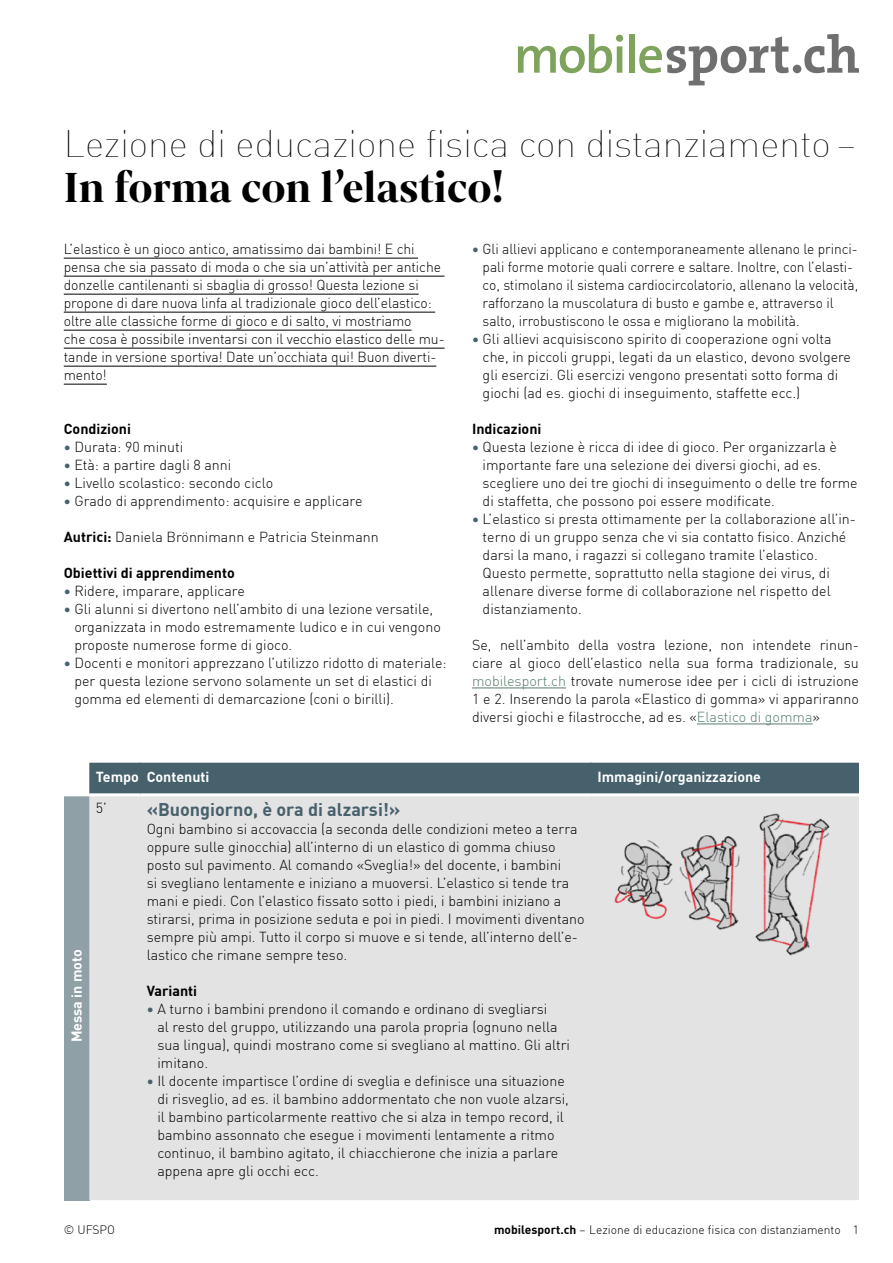
<style>
.page{position:relative;width:893px;height:1263px;background:#fff}
.page>*{position:absolute;margin:0;border:0;box-sizing:border-box;transform-origin:0 0}
.h_Titel_kombiniert{font:700 45px "Mixta Pro";color:#000}
.h_Titel_kombiniert-2{font:100 37.5px "DINOT";color:#000}
.h_Untertitel{font:700 18px "DINOT";color:#46606c}
.Tabellenzelle{font:300 14.25px/18px "DINOT";color:#000}
.h_lead{font:300 14.25px/18px "DINOT";letter-spacing:-.005em;color:#000}
.p_Fliesstext{font:300 14.25px/18px "DINOT";color:#000;text-align:justify}
.Tabellenkopf{font:700 14.25px "DINOT";color:#fff}
.h3_Untertitel{font:700 14.25px "DINOT";color:#000}
.p_Fliesstext-2{font:700 14.25px "DINOT";color:#000}
.h3_Untertitel-2{font:700 14.25px "DINOT";color:#fff}
.t1{font:300 12px "DINOT";color:#000}
.s1{font-weight:700;color:#46606c}
.s2{font-weight:700}
.s3{color:#567d6c}
</style>
<div class="page">
<svg style="left:518px;top:34px;width:105px;height:39px"></svg>
<div style="left:629px;top:34px;width:6px;height:39px;background:#7ea35d"></div>
<svg style="left:639px;top:37px;width:150px;height:48px"></svg>
<div style="left:793px;top:65px;width:8px;height:8px;background:#706f6f;border-radius:50%"></div>
<svg style="left:804px;top:34px;width:55px;height:39px"></svg>
<hr style="left:64px;top:258px;width:354px;height:1px;background:#000">
<hr style="left:64px;top:276px;width:381px;height:1px;background:#000">
<hr style="left:64px;top:294px;width:355px;height:1px;background:#000">
<hr style="left:64px;top:312px;width:371px;height:1px;background:#000">
<hr style="left:64px;top:330px;width:348px;height:1px;background:#000">
<hr style="left:64px;top:348px;width:381px;height:1px;background:#000">
<hr style="left:64px;top:366px;width:372px;height:1px;background:#000">
<hr style="left:64px;top:384px;width:43px;height:1px;background:#000">
<hr style="left:472px;top:688px;width:94px;height:1px;background:#567d6c">
<hr style="left:697px;top:724px;width:115px;height:1px;background:#567d6c">
<div style="left:64px;top:795px;width:25px;height:405px;background:#90a0a7"></div>
<div style="left:89px;top:796px;width:770px;height:404px;background:#e3e3e3"></div>
<div style="left:89px;top:762px;width:770px;height:31px;background:#46606c"></div>
<hr style="left:140px;top:763px;width:1px;height:30px;background:#46606c">
<hr style="left:590px;top:763px;width:2px;height:30px;background:#46606c">
<hr style="left:64px;top:793px;width:25px;height:3px;background:#fff">
<img style="left:597px;top:802px;width:249px;height:163px">
<p class="h_Titel_kombiniert-2" style="left:64px;top:117px;width:795px">Lezione di educazione fisica con distanziamento–</p>
<p class="h_Titel_kombiniert" style="left:64px;top:161px;width:441px">In forma con l’elastico!</p>
<p class="h_lead" style="left:64px;top:238px;width:382px">L’elastico è un gioco antico, amatissimo dai bambini! E chi pensa che sia passato di moda o che sia un’attività per antiche donzelle cantilenanti si sbaglia di grosso! Questa lezione si propone di dare nuova linfa al tradizionale gioco dell’elastico: oltre alle classiche forme di gioco e di salto, vi mostriamo<br>che cosa è possibile inventarsi con il vecchio elastico delle mu&shy;tande in versione sportiva! Date un’occhiata qui! Buon diverti&shy;mento!</p>
<h3 class="h3_Untertitel" style="left:64px;top:417px;width:69px">Condizioni</h3>
<p class="Tabellenzelle" style="left:64px;top:436px;width:121px"><span class="s1">•</span> Durata: 90 minuti</p>
<p class="Tabellenzelle" style="left:64px;top:454px;width:169px"><span class="s1">•</span> Età: a partire dagli 8 anni</p>
<p class="Tabellenzelle" style="left:64px;top:472px;width:211px"><span class="s1">•</span> Livello scolastico: secondo ciclo</p>
<p class="Tabellenzelle" style="left:64px;top:490px;width:300px"><span class="s1">•</span> Grado di apprendimento: acquisire e applicare</p>
<p class="p_Fliesstext" style="left:64px;top:526px;width:316px"><span class="s2">Autrici:</span> Daniela Brönnimann e Patricia Steinmann</p>
<p class="p_Fliesstext-2" style="left:64px;top:561px;width:172px">Obiettivi di apprendimento</p>
<p class="Tabellenzelle" style="left:64px;top:580px;width:183px"><span class="s1">•</span> Ridere, imparare, applicare</p>
<p class="Tabellenzelle" style="left:74px;top:598px;width:368px;text-indent:-11px"><span class="s1">•</span> Gli alunni si divertono nell’ambito di una lezione versatile, organizzata in modo estremamente ludico e in cui vengono proposte numerose forme di gioco.</p>
<p class="Tabellenzelle" style="left:74px;top:652px;width:374px;text-indent:-11px"><span class="s1">•</span> Docenti e monitori apprezzano l’utilizzo ridotto di materiale: per questa lezione servono solamente un set di elastici di gomma ed elementi di demarcazione (coni o birilli).</p>
<p class="Tabellenzelle" style="left:483px;top:238px;width:377px;text-indent:-11px"><span class="s1">•</span> Gli allievi applicano e contemporaneamente allenano le princi&shy;pali forme motorie quali correre e saltare. Inoltre, con l’elasti&shy;co, stimolano il sistema cardiocircolatorio, allenano la velocità, rafforzano la muscolatura di busto e gambe e, attraverso il salto, irrobustiscono le ossa e migliorano la mobilità.</p>
<p class="Tabellenzelle" style="left:483px;top:328px;width:370px;text-indent:-11px"><span class="s1">•</span> Gli allievi acquisiscono spirito di cooperazione ogni volta che, in piccoli gruppi, legati da un elastico, devono svolgere gli esercizi. Gli esercizi vengono presentati sotto forma di giochi (ad es. giochi di inseguimento, staffette ecc.)</p>
<h3 class="h3_Untertitel" style="left:472px;top:417px;width:71px">Indicazioni</h3>
<p class="Tabellenzelle" style="left:483px;top:436px;width:377px;text-indent:-11px"><span class="s1">•</span> Questa lezione è ricca di idee di gioco. Per organizzarla è importante fare una selezione dei diversi giochi, ad es. scegliere uno dei tre giochi di inseguimento o delle tre forme di staffetta, che possono poi essere modificate.</p>
<p class="Tabellenzelle" style="left:483px;top:508px;width:375px;text-indent:-11px"><span class="s1">•</span> L’elastico si presta ottimamente per la collaborazione all’in&shy;terno di un gruppo senza che vi sia contatto fisico. Anziché darsi la mano, i ragazzi si collegano tramite l’elastico.<br>Questo permette, soprattutto nella stagione dei virus, di allenare diverse forme di collaborazione nel rispetto del distanziamento.</p>
<p class="p_Fliesstext" style="left:472px;top:634px;width:388px">Se, nell’ambito della vostra lezione, non intendete rinun&shy;ciare al gioco dell’elastico nella sua forma tradizionale, su <span class="s3">mobilesport.ch</span> trovate numerose idee per i cicli di istruzione 1 e 2. Inserendo la parola «Elastico di gomma» vi appariranno diversi giochi e filastrocche, ad es. «<span class="s3">Elastico di gomma</span>»</p>
<h3 class="h3_Untertitel-2" style="left:66px;top:1042px;width:94px;rotate:-90deg">Messa in moto</h3>
<p class="Tabellenkopf" style="left:96px;top:766px;width:45px">Tempo</p>
<p class="Tabellenkopf" style="left:147px;top:766px;width:64px">Contenuti</p>
<p class="Tabellenkopf" style="left:597px;top:766px;width:165px">Immagini/organizzazione</p>
<p class="Tabellenzelle" style="left:96px;top:797px;width:13px">5’</p>
<h2 class="h_Untertitel" style="left:147px;top:795px;width:255px">«Buongiorno, è ora di alzarsi!»</h2>
<p class="Tabellenzelle" style="left:147px;top:818px;width:439px">Ogni bambino si accovaccia (a seconda delle condizioni meteo a terra oppure sulle ginocchia) all’interno di un elastico di gomma chiuso posto sul pavimento. Al comando «Sveglia!» del docente, i bambini<br>si svegliano lentamente e iniziano a muoversi. L’elastico si tende tra mani e piedi. Con l’elastico fissato sotto i piedi, i bambini iniziano a stirarsi, prima in posizione seduta e poi in piedi. I movimenti diventano sempre più ampi. Tutto il corpo si muove e si tende, all’interno dell’e&shy;lastico che rimane sempre teso.</p>
<h3 class="h3_Untertitel" style="left:147px;top:979px;width:52px">Varianti</h3>
<p class="Tabellenzelle" style="left:157px;top:998px;width:414px;text-indent:-11px"><span class="s1">•</span> A turno i bambini prendono il comando e ordinano di svegliarsi<br>al resto del gruppo, utilizzando una parola propria (ognuno nella sua lingua), quindi mostrano come si svegliano al mattino. Gli altri imitano.</p>
<p class="Tabellenzelle" style="left:157px;top:1070px;width:413px;text-indent:-11px"><span class="s1">•</span> Il docente impartisce l’ordine di sveglia e definisce una situazione di risveglio, ad es. il bambino addormentato che non vuole alzarsi, il bambino particolarmente reattivo che si alza in tempo record, il bambino assonnato che esegue i movimenti lentamente a ritmo continuo, il bambino agitato, il chiacchierone che inizia a parlare appena apre gli occhi ecc.</p>
<p class="t1" style="left:64px;top:1220px;width:53px">© UFSPO</p>
<p class="t1" style="left:494px;top:1220px;width:366px"><span class="s2">mobilesport.ch</span> – Lezione di educazione fisica con distanziamento 1</p>
</div>
